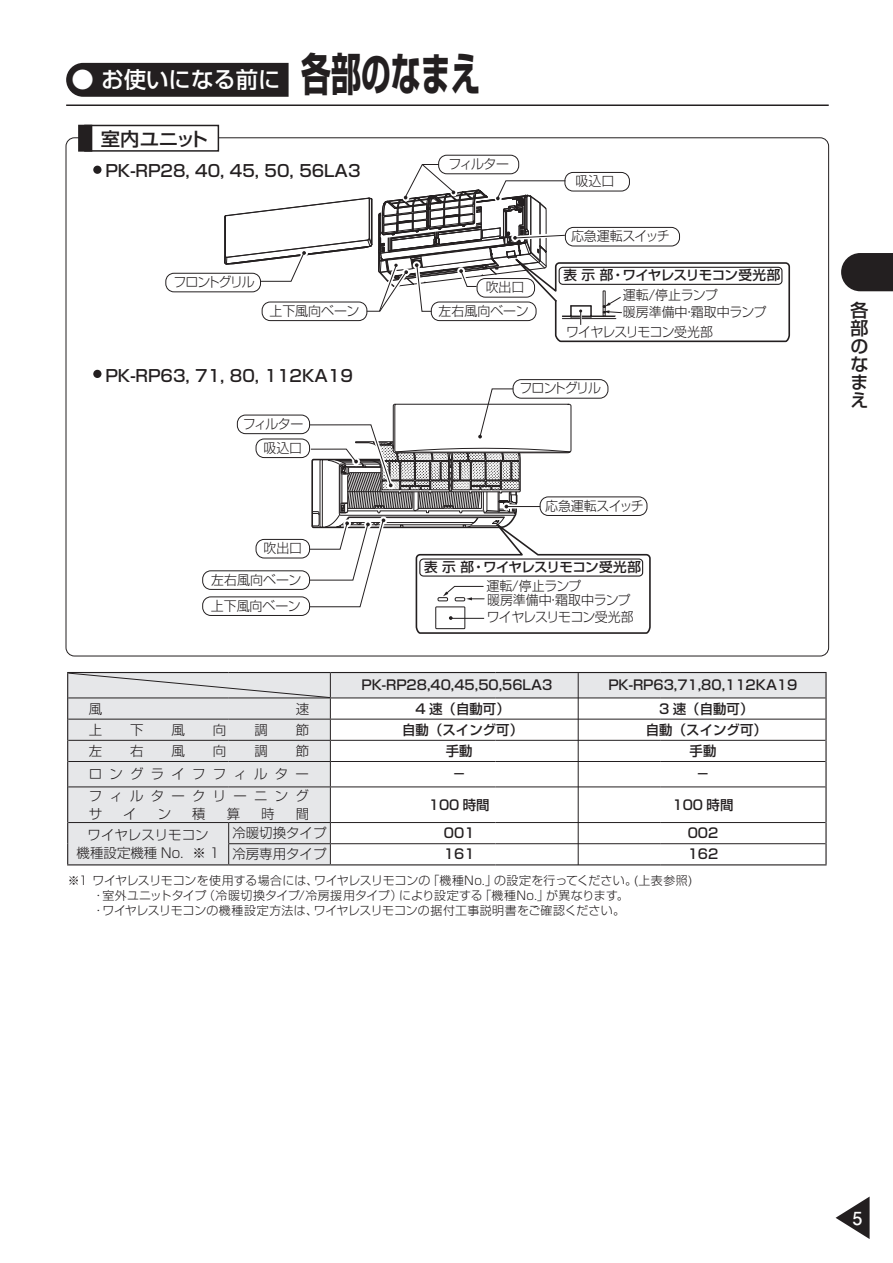
<style>
.page{position:relative;width:893px;height:1263px;background:#fff}
.page>*{position:absolute;margin:0;border:0;box-sizing:border-box;transform-origin:0 0}
.t1{font:500 22.35px "Shin Go Pro";color:#fff}
.t2{font:500 18.75px "Shin Go Pro";letter-spacing:-.01em;color:#231f20;scale:1.04 1}
.t3{font:500 18px/18px "Shin Go Pro";color:#231f20;text-align:justify}
.t4{font:700 18px "Futo Go B101 Pro";color:#fff}
.t5{font:500 16.5px "Shin Go Pro";color:#231f20}
.t6{font:500 13.5px "Shin Go Pro";color:#231f20}
.t7{font:300 13.5px/18px "Shin Go Pro";color:#231f20;text-align:center}
.t8{font:300 13.5px/18px "Shin Go Pro";letter-spacing:.535em;color:#231f20}
.t9{font:300 13.35px/14.4px "Shin Go Pro";color:#231f20}
.t10{font:300 13.35px "Shin Go Pro";letter-spacing:-.02em;color:#231f20}
.t11{font:500 13.35px "Shin Go Pro";letter-spacing:-.05em;color:#231f20}
.t12{font:300 13.35px "Shin Go Pro";letter-spacing:-.065em;color:#231f20}
.t13{font:300 13.35px "Shin Go Pro";letter-spacing:-.1em;color:#231f20}
.t14{font:300 12px/15px "Shin Go Pro";letter-spacing:.005em;color:#231f20}
.s1{font-weight:700;font-size:44.85px;color:#231f20}
</style>
<div class="page">
<svg style="left:836px;top:1196px;width:34px;height:43px"></svg>
<div style="left:68px;top:787px;width:262px;height:77px;background:#e6e7e9"></div>
<hr style="left:578px;top:673px;width:1px;height:192px;background:#231f20">
<hr style="left:330px;top:787px;width:1px;height:35px;background:#231f20">
<hr style="left:68px;top:822px;width:161px;height:1px;background:#231f20">
<hr style="left:229px;top:822px;width:101px;height:1px;background:#231f20">
<hr style="left:330px;top:822px;width:166px;height:1px;background:#231f20">
<hr style="left:496px;top:822px;width:165px;height:1px;background:#231f20">
<hr style="left:661px;top:822px;width:164px;height:1px;background:#231f20">
<hr style="left:228px;top:843px;width:102px;height:1px;background:#231f20">
<svg style="left:228px;top:823px;width:1px;height:41px"></svg>
<hr style="left:330px;top:843px;width:166px;height:1px;background:#231f20">
<svg style="left:330px;top:823px;width:1px;height:41px"></svg>
<hr style="left:496px;top:843px;width:165px;height:1px;background:#231f20">
<hr style="left:661px;top:843px;width:164px;height:1px;background:#231f20">
<hr style="left:661px;top:672px;width:166px;height:1px;background:#231f20">
<hr style="left:825px;top:673px;width:2px;height:25px;background:#231f20">
<hr style="left:825px;top:698px;width:2px;height:21px;background:#231f20">
<hr style="left:825px;top:719px;width:2px;height:21px;background:#231f20">
<hr style="left:825px;top:740px;width:2px;height:21px;background:#231f20">
<hr style="left:825px;top:761px;width:2px;height:26px;background:#231f20">
<hr style="left:67px;top:787px;width:1px;height:35px;background:#231f20">
<hr style="left:825px;top:787px;width:2px;height:35px;background:#231f20">
<svg style="left:67px;top:822px;width:1px;height:42px"></svg>
<hr style="left:67px;top:864px;width:162px;height:1px;background:#231f20">
<hr style="left:825px;top:822px;width:2px;height:22px;background:#231f20">
<hr style="left:825px;top:844px;width:2px;height:20px;background:#231f20">
<hr style="left:229px;top:864px;width:101px;height:1px;background:#231f20">
<hr style="left:330px;top:864px;width:166px;height:1px;background:#231f20">
<hr style="left:496px;top:864px;width:165px;height:1px;background:#231f20">
<hr style="left:661px;top:864px;width:166px;height:1px;background:#231f20">
<svg style="left:67px;top:672px;width:759px;height:115px"></svg>
<div style="left:84px;top:125px;width:135px;height:27px;border:1px solid #231f20"></div>
<div style="left:79px;top:125px;width:13px;height:26px;background:#231f20"></div>
<div style="left:78px;top:125px;width:14px;height:27px;border:1px solid #231f20"></div>
<div style="left:93px;top:370px;width:8px;height:8px;background:#231f20;border-radius:50%"></div>
<div style="left:93px;top:166px;width:8px;height:8px;background:#231f20;border-radius:50%"></div>
<svg style="left:202px;top:379px;width:449px;height:255px"></svg>
<hr style="left:66px;top:104px;width:763px;height:2px;background:#231f20">
<div style="left:66px;top:63px;width:223px;height:34px;background:#231f20"></div>
<svg style="left:165px;top:154px;width:626px;height:189px"></svg>
<svg style="left:841px;top:253px;width:52px;height:38px;background:#343131"></svg>
<h1 class="t1" style="left:71px;top:62px;width:411px">● お使いになる前に <span class="s1">各部のなまえ</span></h1>
<h2 class="t2" style="left:101px;top:124px;width:105px">室内ユニット</h2>
<h3 class="t5" style="left:105px;top:157px;width:257px">PK-RP28, 40, 45, 50, 56LA3</h3>
<p class="t10" style="left:449px;top:153px;width:62px">フィルター</p>
<p class="t13" style="left:173px;top:271px;width:83px">フロントグリル</p>
<p class="t10" style="left:486px;top:276px;width:40px">吹出口</p>
<p class="t9" style="left:269px;top:302px;width:92px">上下風向ベーン</p>
<p class="t9" style="left:439px;top:302px;width:92px">左右風向ベーン</p>
<p class="t10" style="left:576px;top:170px;width:40px">吸込口</p>
<p class="t10" style="left:571px;top:225px;width:100px">応急運転スイッチ</p>
<p class="t11" style="left:563px;top:264px;width:218px">表 示 部・ワイヤレスリモコン受光部</p>
<p class="t9" style="left:623px;top:284px;width:145px;line-height:17px">運転/停止ランプ<br>暖房準備中・霜取中ランプ</p>
<p class="t12" style="left:566px;top:321px;width:148px">ワイヤレスリモコン受光部</p>
<h3 class="t5" style="left:105px;top:362px;width:249px">PK-RP63, 71, 80, 112KA19</h3>
<p class="t10" style="left:243px;top:413px;width:62px">フィルター</p>
<p class="t10" style="left:263px;top:437px;width:40px">吸込口</p>
<p class="t10" style="left:263px;top:537px;width:40px">吹出口</p>
<p class="t9" style="left:211px;top:565px;width:92px;line-height:26.1px">左右風向ベーン上下風向ベーン</p>
<p class="t13" style="left:520px;top:377px;width:83px">フロントグリル</p>
<p class="t10" style="left:545px;top:495px;width:100px">応急運転スイッチ</p>
<p class="t11" style="left:424px;top:556px;width:218px">表 示 部・ワイヤレスリモコン受光部</p>
<p class="t9" style="left:486px;top:577px;width:146px">運転/停止ランプ<br>暖房準備中・霜取中ランプ</p>
<p class="t12" style="left:487px;top:606px;width:148px">ワイヤレスリモコン受光部</p>
<p class="t6" style="left:362px;top:674px;width:192px">PK-RP28,40,45,50,56LA3</p>
<p class="t6" style="left:608px;top:674px;width:190px">PK-RP63,71,80,112KA19</p>
<p class="t7" style="left:89px;top:698px;width:15px">風</p>
<p class="t7" style="left:296px;top:698px;width:15px">速</p>
<p class="t6" style="left:415px;top:697px;width:96px">4 速（自動可）</p>
<p class="t6" style="left:659px;top:697px;width:96px">3 速（自動可）</p>
<p class="t7" style="left:89px;top:719px;width:15px">上</p>
<p class="t7" style="left:130px;top:719px;width:15px">下</p>
<p class="t7" style="left:172px;top:719px;width:15px">風</p>
<p class="t7" style="left:213px;top:719px;width:15px">向</p>
<p class="t7" style="left:254px;top:719px;width:15px">調</p>
<p class="t7" style="left:296px;top:719px;width:15px">節</p>
<p class="t6" style="left:402px;top:719px;width:123px">自動（スイング可）</p>
<p class="t6" style="left:646px;top:719px;width:123px">自動（スイング可）</p>
<p class="t7" style="left:89px;top:740px;width:15px">左</p>
<p class="t7" style="left:130px;top:740px;width:15px">右</p>
<p class="t7" style="left:172px;top:740px;width:15px">風</p>
<p class="t7" style="left:213px;top:740px;width:15px">向</p>
<p class="t7" style="left:254px;top:740px;width:15px">調</p>
<p class="t7" style="left:296px;top:740px;width:15px">節</p>
<p class="t6" style="left:446px;top:740px;width:28px">手動</p>
<p class="t6" style="left:690px;top:740px;width:28px">手動</p>
<p class="t8" style="left:89px;top:763px;width:222px">ロングライフフィルター</p>
<p class="t6" style="left:452px;top:763px;width:15px">－</p>
<p class="t6" style="left:696px;top:763px;width:15px">－</p>
<p class="t8" style="left:89px;top:785px;width:222px">フィルタークリーニングサ</p>
<p class="t6" style="left:429px;top:794px;width:62px">100 時間</p>
<p class="t6" style="left:673px;top:794px;width:62px">100 時間</p>
<p class="t7" style="left:123px;top:803px;width:15px">イ</p>
<p class="t7" style="left:158px;top:803px;width:15px">ン</p>
<p class="t7" style="left:192px;top:803px;width:15px">積</p>
<p class="t7" style="left:227px;top:803px;width:15px">算</p>
<p class="t7" style="left:261px;top:803px;width:15px">時</p>
<p class="t7" style="left:296px;top:803px;width:15px">間</p>
<p class="t7" style="left:77px;top:824px;width:144px">ワイヤレスリモコン<br>機種設定機種 No. ※ 1</p>
<p class="t7" style="left:232px;top:822px;width:96px">冷暖切換タイプ</p>
<p class="t6" style="left:444px;top:822px;width:32px">001</p>
<p class="t6" style="left:688px;top:822px;width:32px">002</p>
<p class="t7" style="left:232px;top:844px;width:96px">冷房専用タイプ</p>
<p class="t6" style="left:444px;top:843px;width:32px">161</p>
<p class="t6" style="left:688px;top:843px;width:32px">162</p>
<p class="t14" style="left:92px;top:872px;width:602px;text-indent:-25px">※1 ワイヤレスリモコンを使用する場合には、ワイヤレスリモコンの「機種No.」の設定を行ってください。(上表参照)・室外ユニットタイプ（冷暖切換タイプ/冷房援用タイプ）により設定する「機種No.」が異なります。<br>・ワイヤレスリモコンの機種設定方法は、ワイヤレスリモコンの据付工事説明書をご確認ください。</p>
<h3 class="t3" style="left:850px;top:299px;width:19px">各部のなまえ</h3>
<h3 class="t4" style="left:852px;top:1203px;width:12px">5</h3>
</div>
